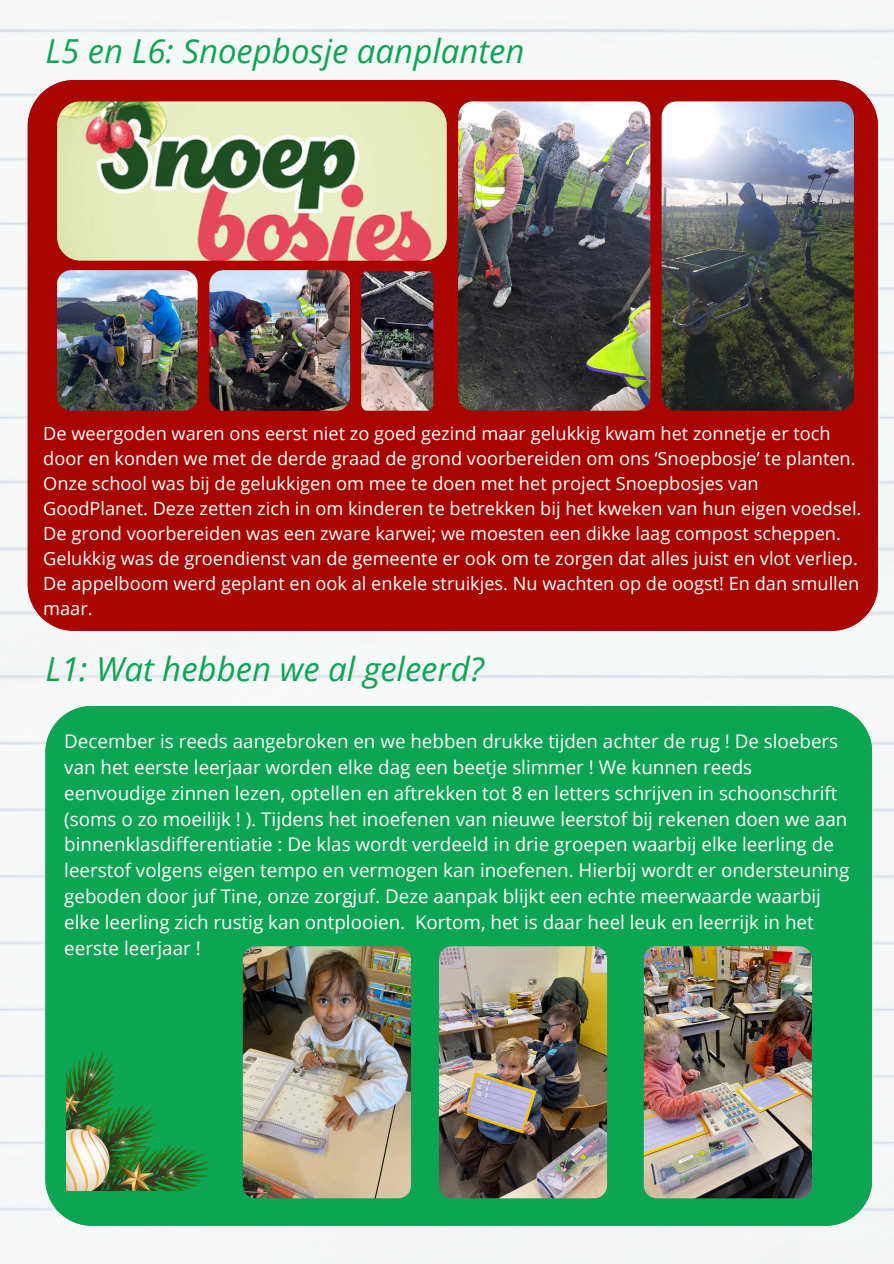
<style>
.page{position:relative;width:894px;height:1264px;background:#fff}
.page>*{position:absolute;margin:0;border:0;box-sizing:border-box;transform-origin:0 0}
.t1{font:italic 33px "Open Sans";color:#0ca554}
.t2{font:18.75px/25.8px "Open Sans";color:#fff}
.t3{font:18.15px/25px "Open Sans";color:#fff}
</style>
<div class="page">
<div style="left:0;top:0;width:893px;height:1263px;background:#f6f8f8"></div>
<div style="left:28px;top:80px;width:849px;height:550px;background:#a80500"></div>
<img style="left:57px;top:101px;width:389px;height:160px;border-radius:24px">
<img style="left:57px;top:270px;width:140px;height:141px;border-radius:14px">
<img style="left:209px;top:270px;width:141px;height:141px;border-radius:14px">
<img style="left:458px;top:101px;width:192px;height:310px;border-radius:15px">
<img style="left:661px;top:101px;width:192px;height:310px;border-radius:15px">
<img style="left:361px;top:271px;width:72px;height:140px">
<div style="left:45px;top:706px;width:826px;height:519px;background:#0ca554"></div>
<img style="left:643px;top:946px;width:168px;height:252px;border-radius:13px">
<img style="left:439px;top:946px;width:168px;height:252px;border-radius:13px">
<img style="left:243px;top:946px;width:168px;height:252px;border-radius:13px">
<img style="left:67px;top:1051px;width:143px;height:139px">
<p class="t1" style="left:45px;top:27px;width:480px">L5 en L6: Snoepbosje aanplanten</p>
<h1 class="t3" style="left:43px;top:420px;width:819px">De weergoden waren ons eerst niet zo goed gezind maar gelukkig kwam het zonnetje er toch door en konden we met de derde graad de grond voorbereiden om ons ‘Snoepbosje’ te planten.<br>Onze school was bij de gelukkigen om mee te doen met het project Snoepbosjes van GoodPlanet. Deze zetten zich in om kinderen te betrekken bij het kweken van hun eigen voedsel.</h1>
<p class="t3" style="left:43px;top:520px;width:817px">De grond voorbereiden was een zware karwei; we moesten een dikke laag compost scheppen.<br>Gelukkig was de groendienst van de gemeente er ook om te zorgen dat alles juist en vlot verliep.<br>De appelboom werd geplant en ook al enkele struikjes. Nu wachten op de oogst! En dan smullen maar.</p>
<p class="t1" style="left:45px;top:645px;width:440px">L1: Wat hebben we al geleerd?</p>
<h1 class="t2" style="left:64px;top:727px;width:786px">December is reeds aangebroken en we hebben drukke tijden achter de rug ! De sloebers van het eerste leerjaar worden elke dag een beetje slimmer ! We kunnen reeds eenvoudige zinnen lezen, optellen en aftrekken tot 8 en letters schrijven in schoonschrift (soms o zo moeilijk ! ). Tijdens het inoefenen van nieuwe leerstof bij rekenen doen we aan binnenklasdifferentiatie : De klas wordt verdeeld in drie groepen waarbij elke leerling de leerstof volgens eigen tempo en vermogen kan inoefenen. Hierbij wordt er ondersteuning geboden door juf Tine, onze zorgjuf. Deze aanpak blijkt een echte meerwaarde waarbij elke leerling zich rustig kan ontplooien. Kortom, het is daar heel leuk en leerrijk in het eerste leerjaar !</h1>
</div>
